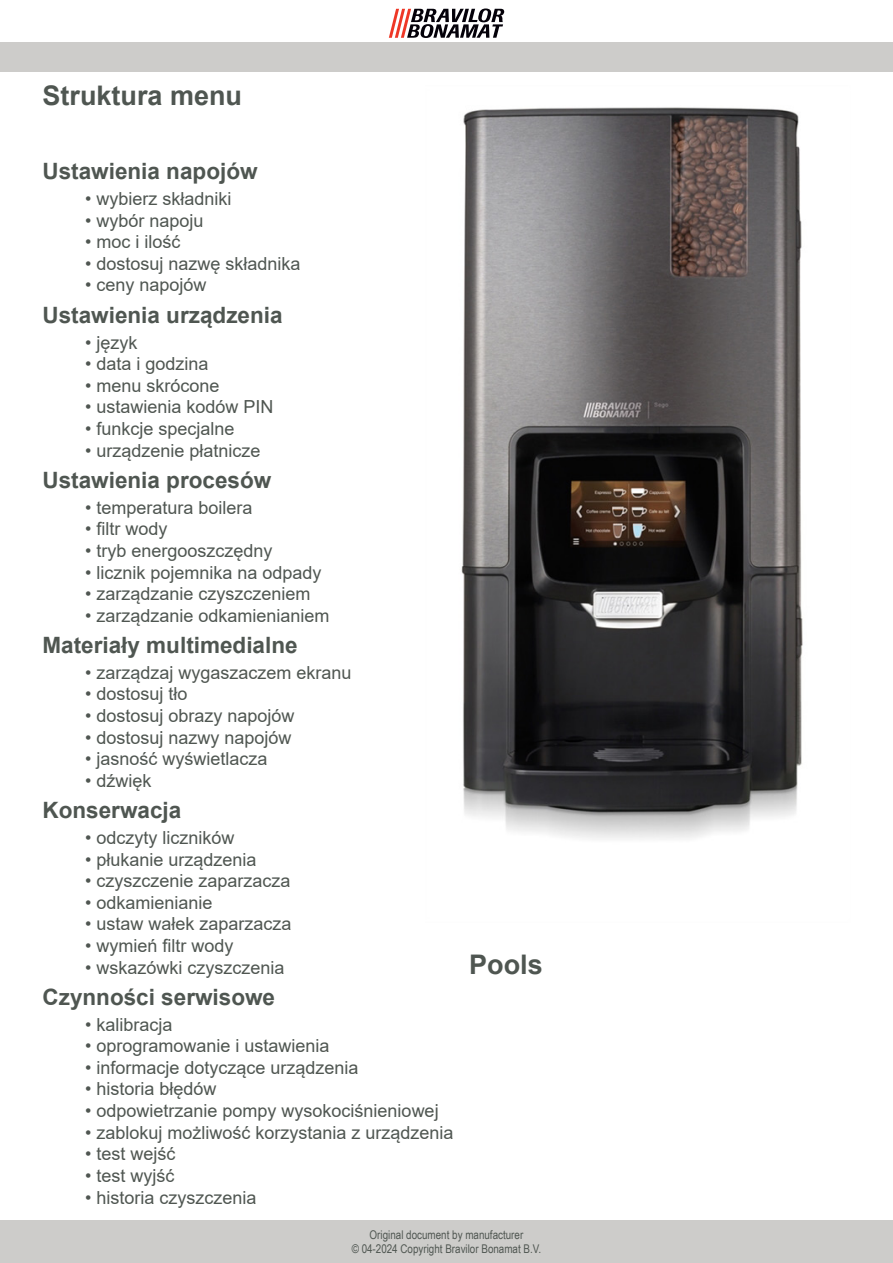
<style>
.page{position:relative;width:893px;height:1263px;background:#fff}
.page>*{position:absolute;margin:0;border:0;box-sizing:border-box;transform-origin:0 0}
.t1{font:700 27px "Arial";color:#4f5651}
.t2{font:700 22.5px "Arial";color:#4f5651}
.t3{font:18px "Arial";color:#4f5651}
.t4{font:12px/14.4px "Arial Narrow";color:#4f5651;text-align:center}
</style>
<div class="page">
<div style="left:0;top:1220px;width:893px;height:43px;background:#cdccca"></div>
<div style="left:0;top:43px;width:893px;height:29px;background:#cdccca"></div>
<svg style="left:389px;top:9px;width:115px;height:29px"></svg>
<img style="left:461px;top:107px;width:342px;height:732px">
<h1 class="t1" style="left:43px;top:77px;width:201px">Struktura menu</h1>
<p class="t2" style="left:43px;top:155px;width:217px">Ustawienia napojów</p>
<p class="t3" style="left:85px;top:186px;width:148px">• wybierz składniki</p>
<p class="t3" style="left:85px;top:208px;width:120px">• wybór napoju</p>
<p class="t3" style="left:85px;top:230px;width:97px">• moc i ilość</p>
<p class="t3" style="left:85px;top:251px;width:217px">• dostosuj nazwę składnika</p>
<p class="t3" style="left:85px;top:273px;width:123px">• ceny napojów</p>
<p class="t2" style="left:43px;top:299px;width:242px">Ustawienia urządzenia</p>
<p class="t3" style="left:85px;top:330px;width:54px">• język</p>
<p class="t3" style="left:85px;top:351px;width:125px">• data i godzina</p>
<p class="t3" style="left:85px;top:373px;width:136px">• menu skrócone</p>
<p class="t3" style="left:85px;top:395px;width:190px">• ustawienia kodów PIN</p>
<p class="t3" style="left:85px;top:416px;width:151px">• funkcje specjalne</p>
<p class="t3" style="left:85px;top:438px;width:177px">• urządzenie płatnicze</p>
<p class="t2" style="left:43px;top:464px;width:230px">Ustawienia procesów</p>
<p class="t3" style="left:85px;top:495px;width:169px">• temperatura boilera</p>
<p class="t3" style="left:85px;top:517px;width:84px">• filtr wody</p>
<p class="t3" style="left:85px;top:538px;width:189px">• tryb energooszczędny</p>
<p class="t3" style="left:85px;top:560px;width:238px">• licznik pojemnika na odpady</p>
<p class="t3" style="left:85px;top:581px;width:227px">• zarządzanie czyszczeniem</p>
<p class="t3" style="left:85px;top:603px;width:246px">• zarządzanie odkamienianiem</p>
<p class="t2" style="left:43px;top:629px;width:257px">Materiały multimedialne</p>
<p class="t3" style="left:85px;top:660px;width:268px">• zarządzaj wygaszaczem ekranu</p>
<p class="t3" style="left:85px;top:682px;width:104px">• dostosuj tło</p>
<p class="t3" style="left:85px;top:703px;width:211px">• dostosuj obrazy napojów</p>
<p class="t3" style="left:85px;top:725px;width:208px">• dostosuj nazwy napojów</p>
<p class="t3" style="left:85px;top:746px;width:184px">• jasność wyświetlacza</p>
<p class="t3" style="left:85px;top:768px;width:68px">• dźwięk</p>
<p class="t2" style="left:43px;top:794px;width:140px">Konserwacja</p>
<p class="t3" style="left:85px;top:825px;width:151px">• odczyty liczników</p>
<p class="t3" style="left:85px;top:847px;width:173px">• płukanie urządzenia</p>
<p class="t3" style="left:85px;top:868px;width:207px">• czyszczenie zaparzacza</p>
<p class="t3" style="left:85px;top:890px;width:129px">• odkamienianie</p>
<p class="t3" style="left:85px;top:912px;width:208px">• ustaw wałek zaparzacza</p>
<p class="t3" style="left:85px;top:933px;width:150px">• wymień filtr wody</p>
<p class="t3" style="left:85px;top:955px;width:201px">• wskazówki czyszczenia</p>
<p class="t2" style="left:43px;top:981px;width:234px">Czynności serwisowe</p>
<p class="t3" style="left:85px;top:1012px;width:89px">• kalibracja</p>
<p class="t3" style="left:85px;top:1033px;width:246px">• oprogramowanie i ustawienia</p>
<p class="t3" style="left:85px;top:1055px;width:275px">• informacje dotyczące urządzenia</p>
<p class="t3" style="left:85px;top:1077px;width:133px">• historia błędów</p>
<p class="t3" style="left:85px;top:1098px;width:355px">• odpowietrzanie pompy wysokociśnieniowej</p>
<p class="t3" style="left:85px;top:1120px;width:370px">• zablokuj możliwość korzystania z urządzenia</p>
<p class="t3" style="left:85px;top:1141px;width:92px">• test wejść</p>
<p class="t3" style="left:85px;top:1163px;width:91px">• test wyjść</p>
<p class="t3" style="left:85px;top:1185px;width:173px">• historia czyszczenia</p>
<h1 class="t1" style="left:469px;top:945px;width:75px">Pools</h1>
<p class="t4" style="left:352px;top:1227px;width:191px">Original document by manufacturer<br>© 04-2024 Copyright Bravilor Bonamat B.V.</p>
</div>
